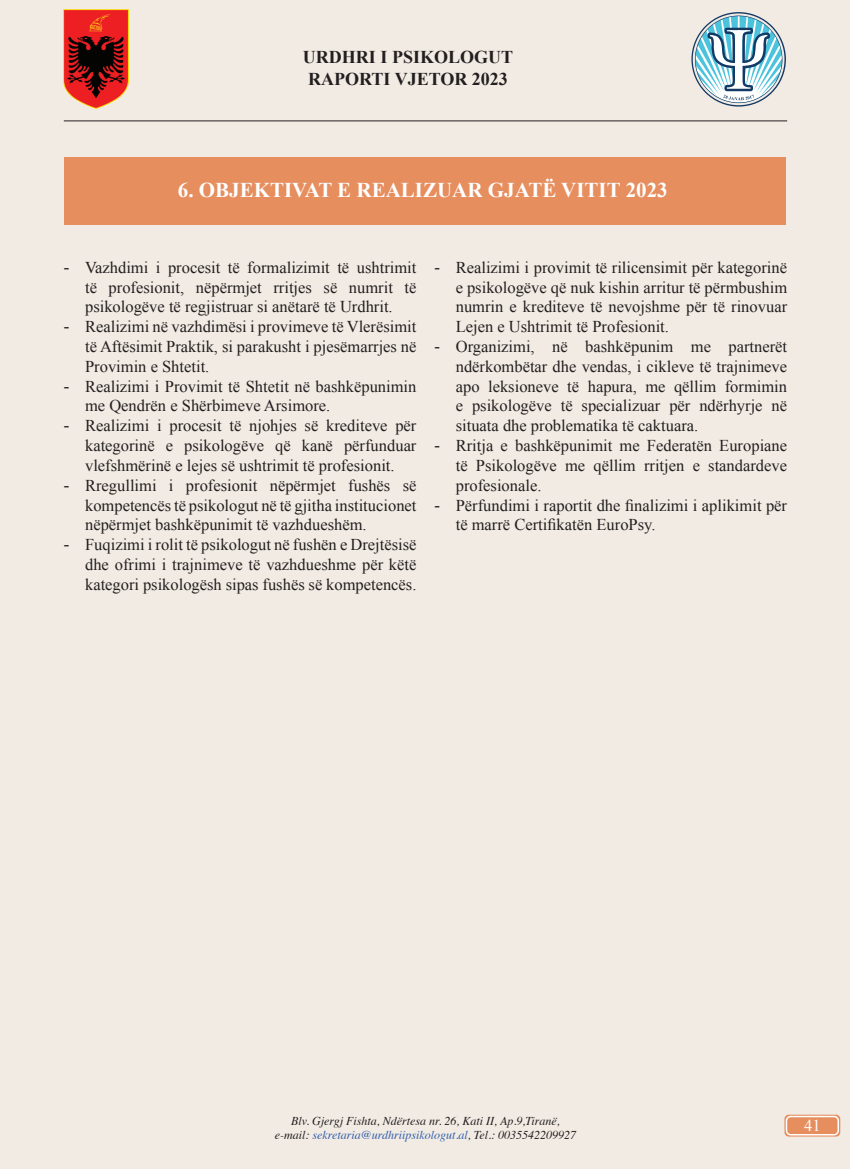
<style>
.page{position:relative;width:851px;height:1170px;background:#fff}
.page>*{position:absolute;margin:0;border:0;box-sizing:border-box;transform-origin:0 0}
.t1{font:700 21px "Times New Roman";color:#fff}
.t2{font:700 18px/21.6px "Times New Roman";color:#231f20}
.t3{font:16.5px/19.8px "Times New Roman";color:#231f20;text-align:justify}
.t4{font:16.5px "Times New Roman";color:#fff}
.t5{font:italic 12px/14.4px "Times";color:#231f20;text-align:center}
.s1{font-family:"Arial Unicode MS"}
.s2{color:#325eab}
</style>
<div class="page">
<div style="left:0;top:1px;width:850px;height:1168px;background:#f1ebe3"></div>
<svg style="left:691px;top:12px;width:94px;height:95px"></svg>
<img style="left:64px;top:10px;width:65px;height:99px">
<hr style="left:64px;top:120px;width:723px;height:1px;background:#231f20">
<svg style="left:784px;top:1114px;width:56px;height:22px"></svg>
<div style="left:786px;top:1116px;width:52px;height:18px;background:#e78e5f;border-radius:4px"></div>
<div style="left:785px;top:1115px;width:53px;height:20px;border:2px solid #fff;border-radius:4px"></div>
<div style="left:64px;top:157px;width:721px;height:68px;background:#e78e5f"></div>
<p class="t2" style="left:303px;top:46px;width:212px">URDHRI I PSIKOLOGUT<br>RAPORTI VJETOR 2023</p>
<p class="t1" style="left:178px;top:176px;width:491px">6. OBJEKTIVAT E REALIZUAR GJATË VITIT 2023</p>
<p class="t3" style="left:85px;top:257px;width:333px;text-indent:-21px"><span class="s1">-</span> Vazhdimi i procesit të formalizimit të ushtrimit të profesionit, nëpërmjet rritjes së numrit të psikologëve të regjistruar si anëtarë të Urdhrit.</p>
<p class="t3" style="left:85px;top:316px;width:333px;text-indent:-21px"><span class="s1">-</span> Realizimi në vazhdimësi i provimeve të Vlerësimit të Aftësimit Praktik, si parakusht i pjesëmarrjes në Provimin e Shtetit.</p>
<p class="t3" style="left:85px;top:376px;width:333px;text-indent:-21px"><span class="s1">-</span> Realizimi i Provimit të Shtetit në bashkëpunimin me Qendrën e Shërbimeve Arsimore.</p>
<p class="t3" style="left:85px;top:415px;width:333px;text-indent:-21px"><span class="s1">-</span> Realizimi i procesit të njohjes së krediteve për kategorinë e psikologëve që kanë përfunduar vlefshmërinë e lejes së ushtrimit të profesionit.</p>
<p class="t3" style="left:85px;top:475px;width:333px;text-indent:-21px"><span class="s1">-</span> Rregullimi i profesionit nëpërmjet fushës së kompetencës të psikologut në të gjitha institucionet nëpërmjet bashkëpunimit të vazhdueshëm.</p>
<p class="t3" style="left:85px;top:534px;width:333px;text-indent:-21px"><span class="s1">-</span> Fuqizimi i rolit të psikologut në fushën e Drejtësisë dhe ofrimi i trajnimeve të vazhdueshme për këtë kategori psikologësh sipas fushës së kompetencës.</p>
<p class="t3" style="left:455px;top:257px;width:333px;text-indent:-21px"><span class="s1">-</span> Realizimi i provimit të rilicensimit për kategorinë e psikologëve që nuk kishin arritur të përmbushim numrin e krediteve të nevojshme për të rinovuar Lejen e Ushtrimit të Profesionit.</p>
<p class="t3" style="left:455px;top:336px;width:333px;text-indent:-21px"><span class="s1">-</span> Organizimi, në bashkëpunim me partnerët ndërkombëtar dhe vendas, i cikleve të trajnimeve apo leksioneve të hapura, me qëllim formimin e psikologëve të specializuar për ndërhyrje në situata dhe problematika të caktuara.</p>
<p class="t3" style="left:455px;top:435px;width:333px;text-indent:-21px"><span class="s1">-</span> Rritja e bashkëpunimit me Federatën Europiane të Psikologëve me qëllim rritjen e standardeve profesionale.</p>
<p class="t3" style="left:455px;top:495px;width:333px;text-indent:-21px"><span class="s1">-</span> Përfundimi i raportit dhe finalizimi i aplikimit për të marrë Certifikatën EuroPsy.</p>
<p class="t5" style="left:275px;top:1112px;width:303px">Blv. Gjergj Fishta, Ndërtesa nr. 26, Kati II, Ap.9,Tiranë, e-mail: <span class="s2">sekretaria@urdhriipsikologut.al</span>, Tel.: 0035542209927</p>
<p class="t4" style="left:804px;top:1114px;width:18px">41</p>
</div>
